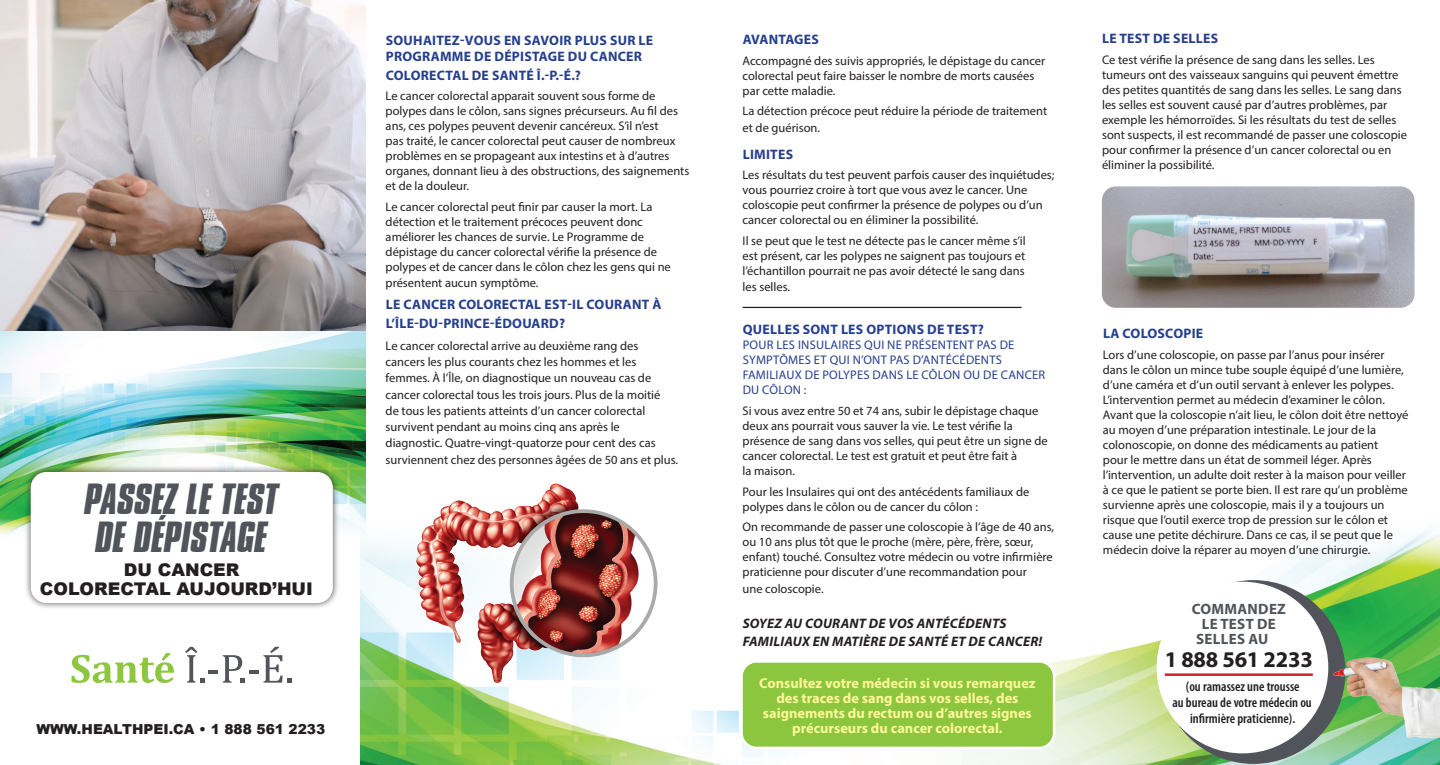
<style>
.page{position:relative;width:1440px;height:765px;background:#fff}
.page>*{position:absolute;margin:0;border:0;box-sizing:border-box;transform-origin:0 0}
.t1{font:italic 700 37.5px/38.8px "Compacta BT";color:#51555b}
.t2{font:700 22.5px "Myriad Pro";letter-spacing:-.01em;color:#231f20}
.t3{font:900 17.5px/18.8px "Arial";color:#231f20;text-align:center}
.t4{font:700 15px "Myriad Pro";letter-spacing:.02em;color:#51555b}
.t5{font:700 14.38px/15px "Myriad Pro";color:#fff79a;text-align:center}
.t6{font:700 13.75px/16.2px "Myriad Pro";letter-spacing:.02em;color:#253f8e}
.t7{font:600 condensed 13.75px/16.2px "Myriad Pro";color:#231f20;text-align:center}
.t8{font:italic 700 13.75px/18.8px "Myriad Pro";letter-spacing:.02em;color:#231f20}
.t9{font:900 13.75px "Arial";color:#231f20}
.t10{font:12.5px/15px "Myriad Pro";color:#231f20}
.t11{font:12.5px/15px "Myriad Pro";letter-spacing:.02em;color:#253f8e}
</style>
<div class="page">
<img style="left:0;top:331px;width:365px;height:204px">
<svg style="left:72px;top:653px;width:102px;height:30px"></svg>
<svg style="left:185px;top:647px;width:60px;height:36px"></svg>
<hr style="left:249px;top:670px;width:10px;height:4px;background:#51555b">
<svg style="left:263px;top:647px;width:28px;height:36px"></svg>
<img style="left:0;top:0;width:365px;height:331px">
<div style="left:24px;top:465px;width:316px;height:145px;background:#231f20;opacity:.75"></div>
<div style="left:32px;top:473px;width:300px;height:129px;background:#fff;border-radius:14px"></div>
<div style="left:31px;top:472px;width:302px;height:131px;border:2px solid #fff;border-radius:14px"></div>
<div style="left:62px;top:459px;width:240px;height:117px;background:#fff"></div>
<img style="left:360px;top:517px;width:1080px;height:248px">
<img style="left:406px;top:483px;width:266px;height:210px">
<img style="left:1102px;top:186px;width:313px;height:122px">
<div style="left:1162px;top:580px;width:183px;height:184px;background:#51555b;border-radius:50%"></div>
<div style="left:1157px;top:582px;width:171px;height:171px;background:#fff;border-radius:50%"></div>
<img style="left:1330px;top:602px;width:110px;height:150px">
<div style="left:1162px;top:636px;width:162px;height:52px;border:2px solid #fff;border-radius:19px"></div>
<hr style="left:1165px;top:673px;width:148px;height:3px;background:#d1232a">
<div style="left:742px;top:661px;width:312px;height:87px;background:#8bc63e;border-radius:15px"></div>
<div style="left:740px;top:660px;width:315px;height:89px;border:2px solid #fff;border-radius:15px"></div>
<hr style="left:743px;top:307px;width:279px;height:1px;background:#231f20">
<h1 class="t1" style="left:85px;top:480px;width:195px">PASSEZ LE TEST<br>DE DÉPISTAGE</h1>
<h3 class="t3" style="left:40px;top:560px;width:275px">DU CANCER<br>COLORECTAL AUJOURD’HUI</h3>
<p class="t9" style="left:36px;top:719px;width:290px">WWW.HEALTHPEI.CA • 1 888 561 2233</p>
<p class="t6" style="left:386px;top:32px;width:269px">SOUHAITEZ-VOUS EN SAVOIR PLUS SUR LE<br>PROGRAMME DE DÉPISTAGE DU CANCER</p>
<p class="t6" style="left:386px;top:67px;width:197px">COLORECTAL DE SANTÉ Î.-P.-É.?</p>
<p class="t10" style="left:386px;top:89px;width:305px">Le cancer colorectal apparait souvent sous forme de polypes dans le côlon, sans signes précurseurs. Au fil des ans, ces polypes peuvent devenir cancéreux. S’il n’est<br>pas traité, le cancer colorectal peut causer de nombreux problèmes en se propageant aux intestins et à d’autres organes, donnant lieu à des obstructions, des saignements et de la douleur.</p>
<p class="t10" style="left:386px;top:199px;width:287px">Le cancer colorectal peut finir par causer la mort. La détection et le traitement précoces peuvent donc améliorer les chances de survie. Le Programme de dépistage du cancer colorectal vérifie la présence de polypes et de cancer dans le côlon chez les gens qui ne</p>
<p class="t10" style="left:386px;top:275px;width:154px">présentent aucun symptôme.</p>
<p class="t6" style="left:386px;top:295px;width:277px;line-height:18.8px">LE CANCER COLORECTAL EST-IL COURANT À<br>L’ÎLE-DU-PRINCE-ÉDOUARD?</p>
<p class="t10" style="left:386px;top:337px;width:294px;line-height:16.2px">Le cancer colorectal arrive au deuxième rang des cancers les plus courants chez les hommes et les femmes. À l’Île, on diagnostique un nouveau cas de cancer colorectal tous les trois jours. Plus de la moitié<br>de tous les patients atteints d’un cancer colorectal survivent pendant au moins cinq ans après le diagnostic. Quatre-vingt-quatorze pour cent des cas surviennent chez des personnes âgées de 50 ans et plus.</p>
<p class="t6" style="left:743px;top:31px;width:78px">AVANTAGES</p>
<p class="t10" style="left:743px;top:53px;width:304px">Accompagné des suivis appropriés, le dépistage du cancer colorectal peut faire baisser le nombre de morts causées par cette maladie.</p>
<p class="t10" style="left:743px;top:103px;width:306px;line-height:16.2px">La détection précoce peut réduire la période de traitement et de guérison.</p>
<p class="t6" style="left:743px;top:145px;width:52px">LIMITES</p>
<p class="t10" style="left:743px;top:167px;width:313px">Les résultats du test peuvent parfois causer des inquiétudes; vous pourriez croire à tort que vous avez le cancer. Une coloscopie peut confirmer la présence de polypes ou d’un cancer colorectal ou en éliminer la possibilité.</p>
<p class="t10" style="left:743px;top:233px;width:285px;text-align:justify">Il se peut que le test ne détecte pas le cancer même s’il est présent, car les polypes ne saignent pas toujours et l’échantillon pourrait ne pas avoir détecté le sang dans</p>
<p class="t10" style="left:743px;top:279px;width:49px">les selles.</p>
<p class="t6" style="left:743px;top:321px;width:243px">QUELLES SONT LES OPTIONS DE TEST?</p>
<p class="t11" style="left:743px;top:338px;width:304px">POUR LES INSULAIRES QUI NE PRÉSENTENT PAS DE SYMPTÔMES ET QUI N’ONT PAS D’ANTÉCÉDENTS FAMILIAUX DE POLYPES DANS LE CÔLON OU DE CANCER DU CÔLON :</p>
<p class="t10" style="left:743px;top:403px;width:307px">Si vous avez entre 50 et 74 ans, subir le dépistage chaque deux ans pourrait vous sauver la vie. Le test vérifie la présence de sang dans vos selles, qui peut être un signe de cancer colorectal. Le test est gratuit et peut être fait à<br>la maison.</p>
<p class="t10" style="left:743px;top:484px;width:288px">Pour les Insulaires qui ont des antécédents familiaux de polypes dans le côlon ou de cancer du côlon :</p>
<p class="t10" style="left:743px;top:519px;width:313px">On recommande de passer une coloscopie à l’âge de 40 ans, ou 10 ans plus tôt que le proche (mère, père, frère, sœur, enfant) touché. Consultez votre médecin ou votre infirmière praticienne pour discuter d’une recommandation pour</p>
<p class="t10" style="left:743px;top:581px;width:83px">une coloscopie.</p>
<p class="t8" style="left:743px;top:613px;width:301px">SOYEZ AU COURANT DE VOS ANTÉCÉDENTS<br>FAMILIAUX EN MATIÈRE DE SANTÉ ET DE CANCER!</p>
<p class="t5" style="left:759px;top:675px;width:278px">Consultez votre médecin si vous remarquez des traces de sang dans vos selles, des saignements du rectum ou d’autres signes précurseurs du cancer colorectal.</p>
<p class="t6" style="left:1102px;top:30px;width:118px">LE TEST DE SELLES</p>
<p class="t10" style="left:1102px;top:52px;width:307px">Ce test vérifie la présence de sang dans les selles. Les tumeurs ont des vaisseaux sanguins qui peuvent émettre des petites quantités de sang dans les selles. Le sang dans les selles est souvent causé par d’autres problèmes, par exemple les hémorroïdes. Si les résultats du test de selles sont suspects, il est recommandé de passer une coloscopie pour confirmer la présence d’un cancer colorectal ou en éliminer la possibilité.</p>
<p class="t6" style="left:1103px;top:325px;width:102px">LA COLOSCOPIE</p>
<p class="t10" style="left:1103px;top:347px;width:307px">Lors d’une coloscopie, on passe par l’anus pour insérer dans le côlon un mince tube souple équipé d’une lumière, d’une caméra et d’un outil servant à enlever les polypes.<br>L’intervention permet au médecin d’examiner le côlon.<br>Avant que la coloscopie n’ait lieu, le côlon doit être nettoyé au moyen d’une préparation intestinale. Le jour de la colonoscopie, on donne des médicaments au patient<br>pour le mettre dans un état de sommeil léger. Après l’intervention, un adulte doit rester à la maison pour veiller à ce que le patient se porte bien. Il est rare qu’un problème survienne après une coloscopie, mais il y a toujours un risque que l’outil exerce trop de pression sur le côlon et cause une petite déchirure. Dans ce cas, il se peut que le médecin doive la réparer au moyen d’une chirurgie.</p>
<p class="t4" style="left:1192px;top:599px;width:96px">COMMANDEZ</p>
<p class="t4" style="left:1202px;top:614px;width:76px">LE TEST DE</p>
<p class="t4" style="left:1196px;top:629px;width:74px">SELLES AU</p>
<h2 class="t2" style="left:1165px;top:645px;width:150px">1 888 561 2233</h2>
<p class="t7" style="left:1172px;top:678px;width:141px">(ou ramassez une trousse<br>au bureau de votre médecin ou infirmière praticienne).</p>
</div>
